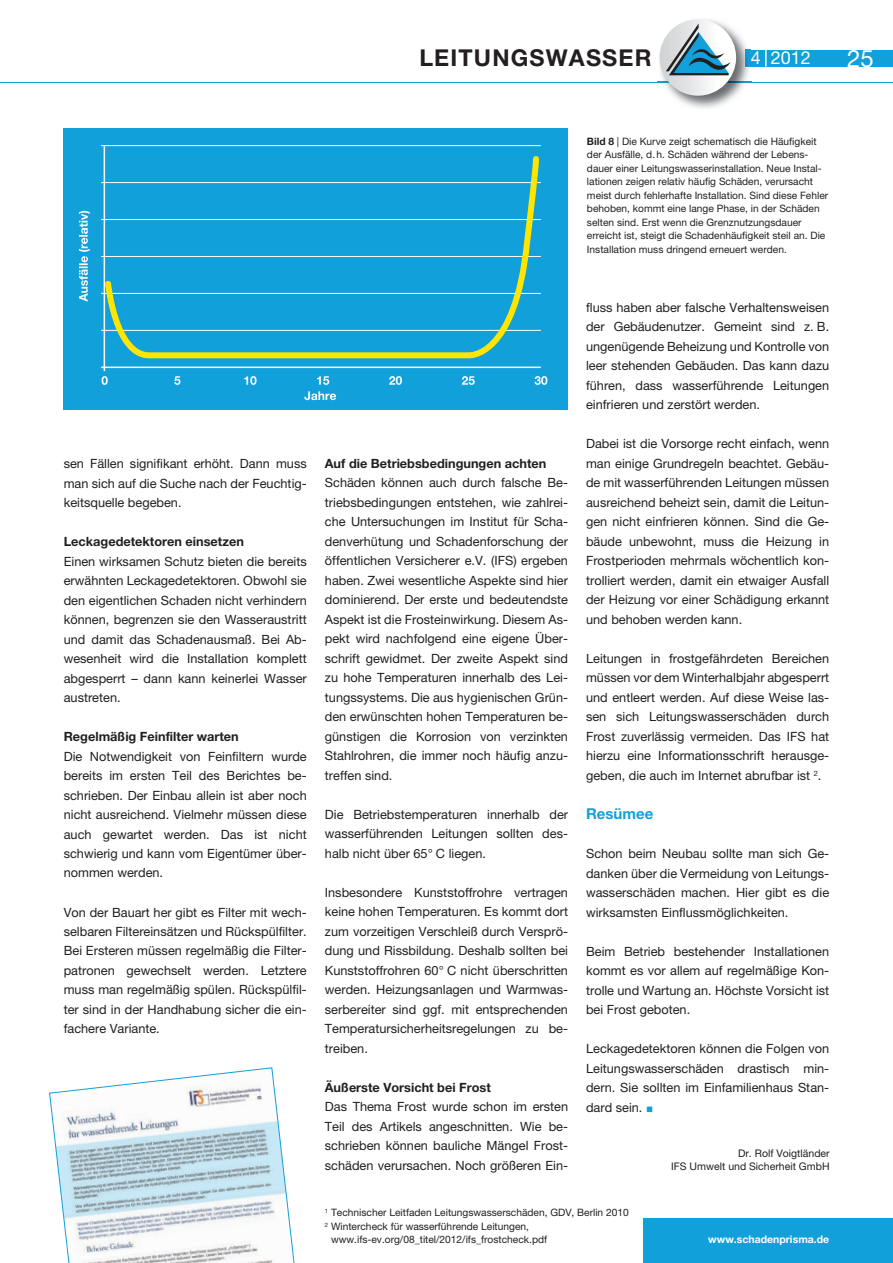
<style>
.page{position:relative;width:893px;height:1263px;background:#fff}
.page>*{position:absolute;margin:0;border:0;box-sizing:border-box;transform-origin:0 0}
.t1{font:24px "Helvetica Neue";color:#fff}
.t2{font:700 23.25px "Helvetica Neue";letter-spacing:.05em;color:#231f20}
.t3{font:18px "Helvetica Neue";color:#fff}
.t4{font:700 15px "Helvetica Neue";color:#12a0db}
.t5{font:12.75px/19.5px "Helvetica Neue";color:#231f20;text-align:justify}
.t6{font:700 12.75px "Helvetica Neue";color:#231f20}
.t7{font:10.5px/12.6px "Helvetica Neue";color:#231f20;text-align:right}
.t8{font:700 10.5px "Helvetica Neue";color:#fff}
.t9{font:10.2px/13.5px "Helvetica Neue";color:#231f20}
.s1{font-weight:700}
</style>
<div class="page">
<div style="left:64px;top:128px;width:504px;height:282px;background:#12a0db"></div>
<div style="left:745px;top:50px;width:148px;height:16px;background:#12a0db"></div>
<svg style="left:765px;top:50px;width:1px;height:16px"></svg>
<hr style="left:0;top:82px;width:893px;height:1px;background:#12a0db">
<img style="left:659px;top:19px;width:92px;height:89px">
<img style="left:745px;top:50px;width:6px;height:16px">
<img style="left:657px;top:81px;width:94px;height:2px">
<svg style="left:660px;top:19px;width:76px;height:77px"></svg>
<svg style="left:667px;top:23px;width:13px;height:12px"></svg>
<hr style="left:104px;top:146px;width:1px;height:225px;background:#fff">
<hr style="left:101px;top:367px;width:440px;height:1px;background:#fff">
<svg style="left:79px;top:211px;width:11px;height:91px"></svg>
<svg style="left:304px;top:391px;width:32px;height:9px"></svg>
<svg style="left:102px;top:376px;width:6px;height:9px"></svg>
<svg style="left:174px;top:376px;width:6px;height:9px"></svg>
<svg style="left:244px;top:376px;width:12px;height:9px"></svg>
<svg style="left:317px;top:376px;width:12px;height:9px"></svg>
<svg style="left:389px;top:376px;width:13px;height:9px"></svg>
<svg style="left:462px;top:376px;width:13px;height:9px"></svg>
<svg style="left:534px;top:376px;width:13px;height:9px"></svg>
<hr style="left:101px;top:330px;width:440px;height:1px;background:#fff">
<hr style="left:101px;top:293px;width:440px;height:1px;background:#fff">
<hr style="left:101px;top:256px;width:440px;height:1px;background:#fff">
<hr style="left:101px;top:219px;width:440px;height:1px;background:#fff">
<hr style="left:101px;top:182px;width:440px;height:1px;background:#fff">
<hr style="left:101px;top:145px;width:440px;height:1px;background:#fff">
<svg style="left:102px;top:145px;width:439px;height:216px"></svg>
<svg style="left:49px;top:1067px;width:246px;height:196px"></svg>
<div style="left:644px;top:1219px;width:249px;height:44px;background:#12a0db"></div>
<h2 class="t2" style="left:419px;top:49px;width:234px">LEITUNGSWASSER</h2>
<h3 class="t3" style="left:751px;top:52px;width:62px">4 2012</h3>
<h1 class="t1" style="left:847px;top:50px;width:28px">25</h1>
<p class="t9" style="left:587px;top:135px;width:243px"><span class="s1">Bild 8</span> | Die Kurve zeigt schematisch die Häufigkeit der Ausfälle, d. h. Schäden während der Lebens&shy;dauer einer Leitungswasserinstallation. Neue Instal&shy;lationen zeigen relativ häufig Schäden, verursacht meist durch fehlerhafte Installation. Sind diese Fehler behoben, kommt eine lange Phase, in der Schäden selten sind. Erst wenn die Grenznutzungsdauer erreicht ist, steigt die Schadenhäufigkeit steil an. Die Installation muss dringend erneuert werden.</p>
<p class="t5" style="left:64px;top:455px;width:244px">sen Fällen signifikant erhöht. Dann muss man sich auf die Suche nach der Feuchtig&shy;keitsquelle begeben.</p>
<p class="t6" style="left:64px;top:537px;width:182px">Leckagedetektoren einsetzen</p>
<p class="t5" style="left:64px;top:553px;width:245px">Einen wirksamen Schutz bieten die bereits erwähnten Leckagedetektoren. Obwohl sie den eigentlichen Schaden nicht verhindern können, begrenzen sie den Wasseraustritt und damit das Schadenausmaß. Bei Ab&shy;wesenheit wird die Installation komplett abgesperrt – dann kann keinerlei Wasser austreten.</p>
<p class="t6" style="left:64px;top:732px;width:177px">Regelmäßig Feinfilter warten</p>
<p class="t5" style="left:64px;top:747px;width:245px">Die Notwendigkeit von Feinfiltern wurde bereits im ersten Teil des Berichtes be&shy;schrieben. Der Einbau allein ist aber noch nicht ausreichend. Vielmehr müssen diese auch gewartet werden. Das ist nicht schwierig und kann vom Eigentümer über&shy;nommen werden.</p>
<p class="t5" style="left:64px;top:903px;width:245px">Von der Bauart her gibt es Filter mit wech&shy;selbaren Filtereinsätzen und Rückspülfilter.<br>Bei Ersteren müssen regelmäßig die Filter&shy;patronen gewechselt werden. Letztere muss man regelmäßig spülen. Rückspülfil&shy;ter sind in der Handhabung sicher die ein&shy;fachere Variante.</p>
<p class="t6" style="left:325px;top:459px;width:223px">Auf die Betriebsbedingungen achten</p>
<p class="t5" style="left:325px;top:474px;width:245px">Schäden können auch durch falsche Be&shy;triebsbedingungen entstehen, wie zahlrei&shy;che Untersuchungen im Institut für Scha&shy;denverhütung und Schadenforschung der öffentlichen Versicherer e.V. (IFS) ergeben haben. Zwei wesentliche Aspekte sind hier dominierend. Der erste und bedeutendste Aspekt ist die Frosteinwirkung. Diesem As&shy;pekt wird nachfolgend eine eigene Über&shy;schrift gewidmet. Der zweite Aspekt sind zu hohe Temperaturen innerhalb des Lei&shy;tungssystems. Die aus hygienischen Grün&shy;den erwünschten hohen Temperaturen be&shy;günstigen die Korrosion von verzinkten Stahlrohren, die immer noch häufig anzu&shy;treffen sind.</p>
<p class="t5" style="left:325px;top:806px;width:245px">Die Betriebstemperaturen innerhalb der wasserführenden Leitungen sollten des&shy;halb nicht über 65° C liegen.</p>
<p class="t5" style="left:325px;top:884px;width:245px">Insbesondere Kunststoffrohre vertragen keine hohen Temperaturen. Es kommt dort zum vorzeitigen Verschleiß durch Versprö&shy;dung und Rissbildung. Deshalb sollten bei Kunststoffrohren 60° C nicht überschritten werden. Heizungsanlagen und Warmwas&shy;serbereiter sind ggf. mit entsprechenden Temperatursicherheitsregelungen zu be&shy;treiben.</p>
<p class="t6" style="left:325px;top:1083px;width:167px">Äußerste Vorsicht bei Frost</p>
<p class="t5" style="left:325px;top:1098px;width:245px">Das Thema Frost wurde schon im ersten Teil des Artikels angeschnitten. Wie be&shy;schrieben können bauliche Mängel Frost&shy;schäden verursachen. Noch größeren Ein-</p>
<p class="t5" style="left:586px;top:299px;width:245px">fluss haben aber falsche Verhaltensweisen der Gebäudenutzer. Gemeint sind z. B. ungenügende Beheizung und Kontrolle von leer stehenden Gebäuden. Das kann dazu führen, dass wasserführende Leitungen einfrieren und zerstört werden.</p>
<p class="t5" style="left:586px;top:435px;width:245px">Dabei ist die Vorsorge recht einfach, wenn man einige Grundregeln beachtet. Gebäu&shy;de mit wasserführenden Leitungen müssen ausreichend beheizt sein, damit die Leitun&shy;gen nicht einfrieren können. Sind die Ge&shy;bäude unbewohnt, muss die Heizung in Frostperioden mehrmals wöchentlich kon&shy;trolliert werden, damit ein etwaiger Ausfall der Heizung vor einer Schädigung erkannt und behoben werden kann.</p>
<p class="t5" style="left:586px;top:650px;width:245px">Leitungen in frostgefährdeten Bereichen müssen vor dem Winterhalbjahr abgesperrt und entleert werden. Auf diese Weise las&shy;sen sich Leitungswasserschäden durch Frost zuverlässig vermeiden. Das IFS hat hierzu eine Informationsschrift herausge&shy;geben, die auch im Internet abrufbar ist <sup>2</sup>.</p>
<p class="t4" style="left:586px;top:808px;width:69px">Resümee</p>
<p class="t5" style="left:586px;top:845px;width:245px">Schon beim Neubau sollte man sich Ge&shy;danken über die Vermeidung von Leitungs&shy;wasserschäden machen. Hier gibt es die wirksamsten Einflussmöglichkeiten.</p>
<p class="t5" style="left:586px;top:943px;width:245px">Beim Betrieb bestehender Installationen kommt es vor allem auf regelmäßige Kon&shy;trolle und Wartung an. Höchste Vorsicht ist bei Frost geboten.</p>
<p class="t5" style="left:586px;top:1040px;width:245px">Leckagedetektoren können die Folgen von Leitungswasserschäden drastisch min&shy;dern. Sie sollten im Einfamilienhaus Stan&shy;dard sein.</p>
<p class="t7" style="left:671px;top:1148px;width:160px">Dr. Rolf Voigtländer<br>IFS Umwelt und Sicherheit GmbH</p>
<p class="t9" style="left:325px;top:1207px;width:305px"><sup>1</sup> Technischer Leitfaden Leitungswasserschäden, GDV, Berlin 2010</p>
<p class="t9" style="left:325px;top:1221px;width:206px"><sup>2</sup> Wintercheck für wasserführende Leitungen,</p>
<p class="t9" style="left:331px;top:1234px;width:218px">www.ifs-ev.org/08_titel/2012/ifs_frostcheck.pdf</p>
<p class="t8" style="left:708px;top:1236px;width:122px">www.schadenprisma.de</p>
</div>
